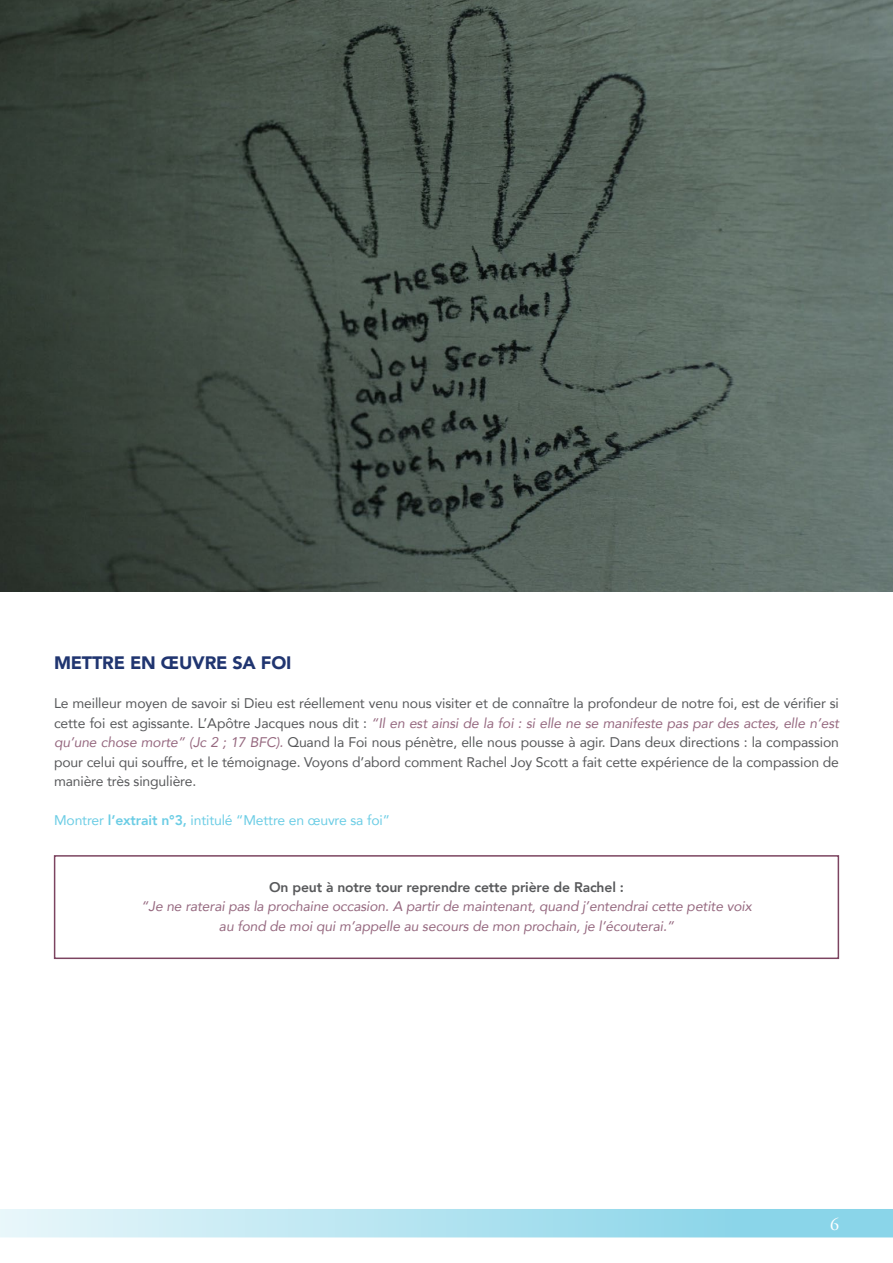
<style>
.page{position:relative;width:893px;height:1263px;background:#fff}
.page>*{position:absolute;margin:0;border:0;box-sizing:border-box;transform-origin:0 0}
.t1{font:900 18px "Avenir";letter-spacing:-.01em;color:#203570}
.t2{font:18px "Adobe Garamond Pro";color:#fff}
.t3{font:13.95px/19.5px "Avenir";letter-spacing:-.01em;color:#58595b;text-align:justify}
.t4{font:italic 13.95px/19.5px "Avenir";letter-spacing:-.01em;color:#966980;text-align:center}
.t5{font:13.95px "Avenir";letter-spacing:-.01em;color:#6ccde5}
.t6{font:800 13.95px "Avenir";letter-spacing:-.01em;color:#58595b}
.s1{font-style:italic;color:#966980}
.s2{font-weight:800}
</style>
<div class="page">
<svg style="left:0;top:1209px;width:893px;height:28px;background:#b1e2f0"></svg>
<img style="left:0;top:0;width:893px;height:591px">
<div style="left:54px;top:855px;width:785px;height:104px;border:2px solid #7c4460"></div>
<p class="t1" style="left:54px;top:647px;width:239px">METTRE EN ŒUVRE SA FOI</p>
<p class="t3" style="left:54px;top:693px;width:787px">Le meilleur moyen de savoir si Dieu est réellement venu nous visiter et de connaître la profondeur de notre foi, est de vérifier si cette foi est agissante. L’Apôtre Jacques nous dit : <span class="s1">“Il en est ainsi de la foi : si elle ne se manifeste pas par des actes, elle n’est qu’une chose morte” (Jc 2 ; 17 BFC).</span> Quand la Foi nous pénètre, elle nous pousse à agir. Dans deux directions : la compassion pour celui qui souffre, et le témoignage. Voyons d’abord comment Rachel Joy Scott a fait cette expérience de la compassion de manière très singulière.</p>
<p class="t5" style="left:54px;top:809px;width:337px">Montrer <span class="s2">l’extrait n°3,</span> intitulé “Mettre en œuvre sa foi”</p>
<p class="t6" style="left:269px;top:876px;width:356px">On peut à notre tour reprendre cette prière de Rachel :</p>
<p class="t4" style="left:141px;top:896px;width:612px">“Je ne raterai pas la prochaine occasion. A partir de maintenant, quand j’entendrai cette petite voix au fond de moi qui m’appelle au secours de mon prochain, je l’écouterai.”</p>
<p class="t2" style="left:830px;top:1213px;width:10px">6</p>
</div>
